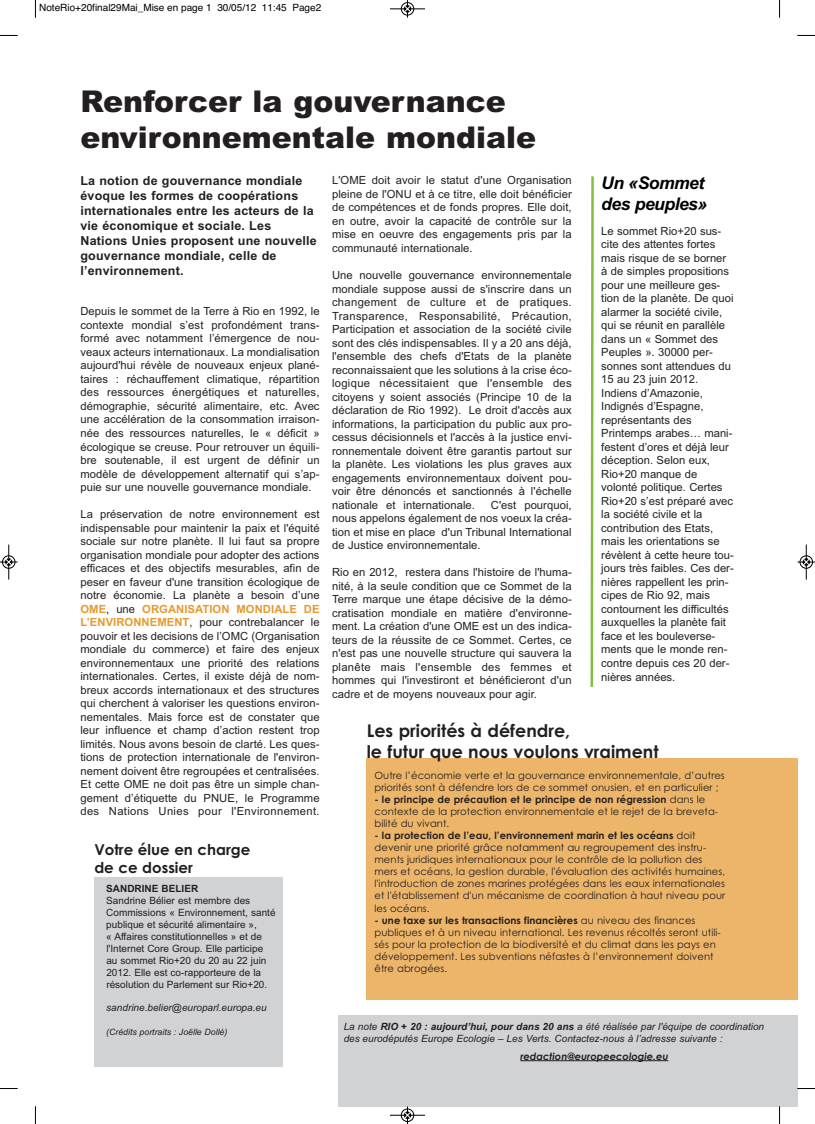
<style>
.page{position:relative;width:815px;height:1124px;background:#fff}
.page>*{position:absolute;margin:0;border:0;box-sizing:border-box;transform-origin:0 0}
.t1{font:900 30px/36px "Arial";color:#231f20}
.t2{font:700 17.5px/21px "Century Gothic";color:#231f20}
.t3{font:italic 700 17.5px/21px "Arial";letter-spacing:-.03em;color:#000}
.t4{font:700 15px/18px "Century Gothic";color:#231f20}
.t5{font:700 12.5px/15px "Arial";letter-spacing:.015em;color:#231f20}
.t6{font:11.25px/13.5px "Arial";color:#231f20;text-align:justify}
.t7{font:10px/12px "Century Gothic";letter-spacing:.005em;color:#231f20}
.t8{font:10px/12px "Arial";color:#231f20}
.t9{font:italic 10px/12px "Arial";color:#231f20}
.t10{font:10px "Helvetica";color:#000}
.t11{font:italic 700 10px "Century Gothic";color:#231f20}
.t12{font:700 10px "Arial";color:#231f20}
.t13{font:italic 8.75px "Arial";color:#231f20}
.s1{font-weight:700;color:#e59a2e}
.s2{font-weight:700}
</style>
<div class="page">
<div style="left:94px;top:876px;width:189px;height:190px;background:#d1d2d4"></div>
<div style="left:367px;top:758px;width:430px;height:241px;background:#ecb56a"></div>
<svg style="left:590px;top:176px;width:4px;height:511px;background:#b1d587"></svg>
<div style="left:339px;top:1014px;width:458px;height:92px;background:#d1d2d4"></div>
<hr style="left:520px;top:1060px;width:148px;height:1px;background:#231f20">
<svg style="left:35px;top:0;width:1px;height:18px"></svg>
<svg style="left:0;top:35px;width:18px;height:1px"></svg>
<svg style="left:779px;top:0;width:1px;height:18px"></svg>
<svg style="left:797px;top:35px;width:18px;height:1px"></svg>
<svg style="left:35px;top:1106px;width:1px;height:17px"></svg>
<svg style="left:0;top:1088px;width:18px;height:1px"></svg>
<svg style="left:779px;top:1106px;width:1px;height:17px"></svg>
<svg style="left:797px;top:1087px;width:18px;height:2px"></svg>
<div style="left:401px;top:2px;width:13px;height:14px;border:1px solid #fff;border-radius:50%"></div>
<hr style="left:390px;top:9px;width:35px;height:1px;background:#000">
<div style="left:401px;top:2px;width:13px;height:13px;border:1px solid #000;border-radius:50%"></div>
<svg style="left:404px;top:0;width:7px;height:18px"></svg>
<hr style="left:390px;top:1114px;width:35px;height:1px;background:#000">
<div style="left:401px;top:1108px;width:13px;height:13px;border:1px solid #000;border-radius:50%"></div>
<svg style="left:404px;top:1106px;width:7px;height:17px"></svg>
<hr style="left:9px;top:544px;width:1px;height:35px;background:#000">
<div style="left:2px;top:555px;width:13px;height:13px;border:1px solid #000;border-radius:50%"></div>
<svg style="left:0;top:558px;width:18px;height:7px"></svg>
<hr style="left:806px;top:544px;width:1px;height:35px;background:#000">
<div style="left:800px;top:555px;width:13px;height:13px;border:1px solid #000;border-radius:50%"></div>
<svg style="left:798px;top:558px;width:17px;height:7px"></svg>
<p class="t10" style="left:39px;top:2px;width:284px">NoteRio+20final29Mai_Mise en page 1 30/05/12 11:45 Page2</p>
<h1 class="t1" style="left:80px;top:83px;width:457px">Renforcer la gouvernance environnementale mondiale</h1>
<p class="t5" style="left:80px;top:173px;width:238px">La notion de gouvernance mondiale évoque les formes de coopérations internationales entre les acteurs de la vie économique et sociale. Les<br>Nations Unies proposent une nouvelle gouvernance mondiale, celle de l’environnement.</p>
<p class="t6" style="left:332px;top:174px;width:241px">L'OME doit avoir le statut d'une Organisation pleine de l'ONU et à ce titre, elle doit bénéficier de compétences et de fonds propres. Elle doit, en outre, avoir la capacité de contrôle sur la mise en oeuvre des engagements pris par la communauté internationale.</p>
<p class="t6" style="left:332px;top:268px;width:241px">Une nouvelle gouvernance environnementale mondiale suppose aussi de s'inscrire dans un changement de culture et de pratiques.<br>Transparence, Responsabilité, Précaution, Participation et association de la société civile sont des clés indispensables. Il y a 20 ans déjà, l'ensemble des chefs d'Etats de la planète reconnaissaient que les solutions à la crise éco&shy;logique nécessitaient que l'ensemble des citoyens y soient associés (Principe 10 de la déclaration de Rio 1992). Le droit d'accès aux informations, la participation du public aux pro&shy;cessus décisionnels et l'accès à la justice envi&shy;ronnementale doivent être garantis partout sur la planète. Les violations les plus graves aux engagements environnementaux doivent pou&shy;voir être dénoncés et sanctionnés à l'échelle nationale et internationale.</p>
<h2 class="t3" style="left:601px;top:172px;width:108px">Un «Sommet des peuples»</h2>
<p class="t6" style="left:601px;top:224px;width:134px;text-align:left">Le sommet Rio+20 sus&shy;cite des attentes fortes mais risque de se borner à de simples propositions pour une meilleure ges&shy;tion de la planète. De quoi alarmer la société civile, qui se réunit en parallèle dans un « Sommet des<br>Peuples ». 30000 per&shy;sonnes sont attendues du<br>15 au 23 juin 2012.<br>Indiens d’Amazonie,<br>Indignés d’Espagne, représentants des<br>Printemps arabes… mani&shy;festent d’ores et déjà leur déception. Selon eux,<br>Rio+20 manque de volonté politique. Certes<br>Rio+20 s’est préparé avec la société civile et la contribution des Etats, mais les orientations se révèlent à cette heure tou&shy;jours très faibles. Ces der&shy;nières rappellent les prin&shy;cipes de Rio 92, mais contournent les difficultés auxquelles la planète fait face et les bouleverse&shy;ments que le monde ren&shy;contre depuis ces 20 der&shy;nières années.</p>
<p class="t6" style="left:80px;top:305px;width:241px">Depuis le sommet de la Terre à Rio en 1992, le contexte mondial s’est profondément trans&shy;formé avec notamment l’émergence de nou&shy;veaux acteurs internationaux. La mondialisation aujourd'hui révèle de nouveaux enjeux plané&shy;taires : réchauffement climatique, répartition des ressources énergétiques et naturelles, démographie, sécurité alimentaire, etc. Avec une accélération de la consommation irraison&shy;née des ressources naturelles, le « déficit » écologique se creuse. Pour retrouver un équili&shy;bre soutenable, il est urgent de définir un modèle de développement alternatif qui s’ap&shy;puie sur une nouvelle gouvernance mondiale.</p>
<p class="t6" style="left:80px;top:507px;width:241px">La préservation de notre environnement est indispensable pour maintenir la paix et l'équité sociale sur notre planète. Il lui faut sa propre organisation mondiale pour adopter des actions efficaces et des objectifs mesurables, afin de peser en faveur d'une transition écologique de notre économie. La planète a besoin d’une <span class="s1">OME</span>, une <span class="s1">ORGANISATION MONDIALE DE L’ENVIRONNEMENT</span>, pour contrebalancer le pouvoir et les decisions de l’OMC (Organisation mondiale du commerce) et faire des enjeux environnementaux une priorité des relations internationales. Certes, il existe déjà de nom&shy;breux accords internationaux et des structures qui cherchent à valoriser les questions environ&shy;nementales. Mais force est de constater que leur influence et champ d’action restent trop limités. Nous avons besoin de clarté. Les ques&shy;tions de protection internationale de l'environ&shy;nement doivent être regroupées et centralisées.<br>Et cette OME ne doit pas être un simple chan&shy;gement d’étiquette du PNUE, le Programme des Nations Unies pour l'Environnement.</p>
<p class="t6" style="left:332px;top:498px;width:241px;text-indent:159px">C'est pourquoi, nous appelons également de nos voeux la créa&shy;tion et mise en place d'un Tribunal International de Justice environnementale.</p>
<p class="t6" style="left:332px;top:565px;width:241px">Rio en 2012, restera dans l'histoire de l'huma&shy;nité, à la seule condition que ce Sommet de la Terre marque une étape décisive de la démo&shy;cratisation mondiale en matière d'environne&shy;ment. La création d'une OME est un des indica&shy;teurs de la réussite de ce Sommet. Certes, ce n'est pas une nouvelle structure qui sauvera la planête mais l'ensemble des femmes et hommes qui l'investiront et bénéficieront d'un cadre et de moyens nouveaux pour agir.</p>
<h2 class="t2" style="left:367px;top:720px;width:293px">Les priorités à défendre,<br>le futur que nous voulons vraiment</h2>
<p class="t7" style="left:375px;top:769px;width:352px">Outre l’économie verte et la gouvernance environnementale, d’autres priorités sont à défendre lors de ce sommet onusien, et en particulier ;</p>
<p class="t7" style="left:375px;top:793px;width:345px"><span class="s2">- le principe de précaution et le principe de non régression</span> dans le contexte de la protection environnementale et le rejet de la breveta&shy;bilité du vivant.</p>
<p class="t7" style="left:375px;top:829px;width:352px"><span class="s2">- la protection de l’eau, l’environnement marin et les océans</span> doit devenir une priorité grâce notamment au regroupement des instru&shy;ments juridiques internationaux pour le contrôle de la pollution des mers et océans, la gestion durable, l'évaluation des activités humaines, l'introduction de zones marines protégées dans les eaux internationales et l'établissement d'un mécanisme de coordination à haut niveau pour les océans.</p>
<p class="t7" style="left:375px;top:913px;width:348px"><span class="s2">- une taxe sur les transactions financières</span> au niveau des finances publiques et à un niveau international. Les revenus récoltés seront utili&shy;sés pour la protection de la biodiversité et du climat dans les pays en développement. Les subventions néfastes à l’environnement doivent être abrogées.</p>
<h3 class="t4" style="left:94px;top:840px;width:158px">Votre élue en charge de ce dossier</h3>
<p class="t12" style="left:106px;top:882px;width:93px">SANDRINE BELIER</p>
<p class="t8" style="left:106px;top:894px;width:171px">Sandrine Bélier est membre des Commissions « Environnement, santé publique et sécurité alimentaire »,<br>« Affaires constitutionnelles » et de l'Internet Core Group. Elle participe au sommet Rio+20 du 20 au 22 juin 2012. Elle est co-rapporteure de la résolution du Parlement sur Rio+20.</p>
<p class="t9" style="left:106px;top:1001px;width:162px">sandrine.belier@europarl.europa.eu</p>
<p class="t13" style="left:106px;top:1026px;width:123px">(Crédits portraits : Joëlle Dollé)</p>
<p class="t9" style="left:344px;top:1020px;width:422px">La note <span class="s2">RIO + 20 : aujourd’hui, pour dans 20 ans</span> a été réalisée par l'équipe de coordination des eurodéputés Europe Ecologie – Les Verts. Contactez-nous à l’adresse suivante :</p>
<p class="t11" style="left:520px;top:1050px;width:150px">redaction@europeecologie.eu</p>
</div>
